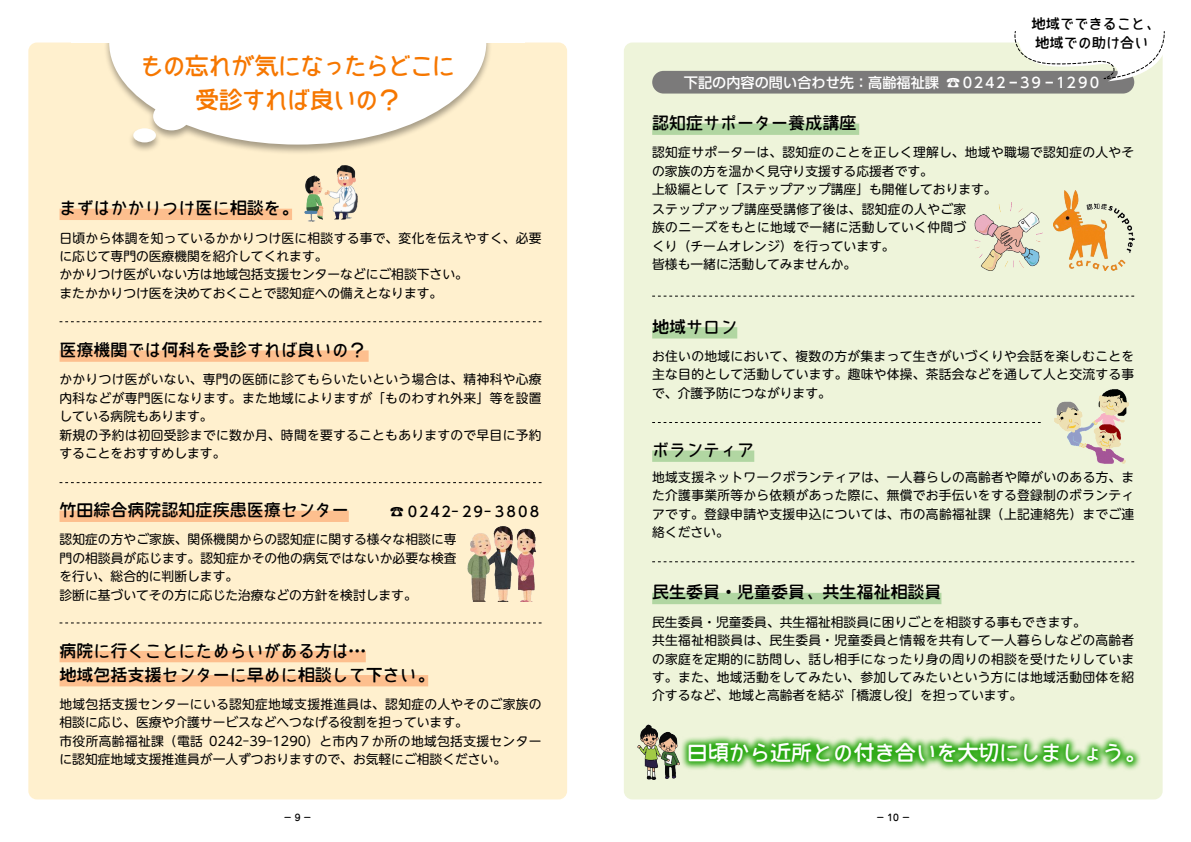
<style>
.page{position:relative;width:1191px;height:842px;background:#fff}
.page>*{position:absolute;margin:0;border:0;box-sizing:border-box;transform-origin:0 0}
.t1{font:24.1px/34px "JNR SB Font OTF";letter-spacing:-.065em;color:#f67700;text-align:center}
.t2{font:21.3px "JNR SB Font OTF";letter-spacing:-.02em;color:#fff}
.t3{font:17px/24.1px "JNR SB Font OTF";color:#000}
.t4{font:500 14.2px "UD Shin Go Pro";color:#fff}
.t5{font:14.2px/19.1px "JNR SB Font OTF";color:#000}
.t6{font:500 14.2px "UD Shin Go Pro";letter-spacing:-.19em;color:#000}
.t7{font:12.8px/18.4px "UD Shin M Go Pro";letter-spacing:.02em;color:#000}
.t8{font:12.8px/18.4px "UD Shin M Go Pro";color:#000}
.t9{font:500 9.2px "Jun 34 Pro";color:#000}
</style>
<div class="page">
<div style="left:28px;top:43px;width:539px;height:756px;background:#fff0ce;border-radius:9px"></div>
<div style="left:624px;top:43px;width:538px;height:756px;background:#eef4da;border-radius:9px"></div>
<svg style="left:60px;top:321px;width:481px;height:1px"></svg>
<svg style="left:652px;top:296px;width:482px;height:1px"></svg>
<svg style="left:60px;top:482px;width:481px;height:1px"></svg>
<svg style="left:652px;top:422px;width:388px;height:1px"></svg>
<svg style="left:60px;top:623px;width:481px;height:1px"></svg>
<svg style="left:652px;top:561px;width:482px;height:1px"></svg>
<div style="left:103px;top:0;width:389px;height:155px;background:#000;opacity:.35"></div>
<svg style="left:109px;top:43px;width:377px;height:102px;background:#fbf8f1"></svg>
<div style="left:153px;top:102px;width:37px;height:28px;background:#fff;border-radius:50%"></div>
<div style="left:133px;top:128px;width:23px;height:14px;background:#fff;border-radius:50%"></div>
<div style="left:71px;top:0;width:453px;height:43px;background:#fff"></div>
<div style="left:60px;top:209px;width:232px;height:11px;background:#fdbf8e"></div>
<div style="left:652px;top:124px;width:207px;height:11px;background:#b1d6a2"></div>
<div style="left:652px;top:327px;width:85px;height:11px;background:#b1d6a2"></div>
<div style="left:652px;top:450px;width:102px;height:12px;background:#b1d6a2"></div>
<div style="left:652px;top:593px;width:289px;height:11px;background:#b1d6a2"></div>
<div style="left:60px;top:350px;width:309px;height:12px;background:#fdbf8e"></div>
<div style="left:60px;top:511px;width:289px;height:11px;background:#fdbf8e"></div>
<div style="left:60px;top:675px;width:368px;height:11px;background:#fdbf8e"></div>
<div style="left:60px;top:651px;width:306px;height:11px;background:#fdbf8e"></div>
<img style="left:304px;top:165px;width:54px;height:57px">
<img style="left:467px;top:526px;width:69px;height:76px">
<img style="left:974px;top:202px;width:68px;height:69px">
<img style="left:1053px;top:191px;width:81px;height:80px">
<img style="left:1054px;top:389px;width:75px;height:75px">
<img style="left:637px;top:724px;width:43px;height:56px">
<div style="left:652px;top:71px;width:482px;height:23px;background:#7b7a7a;border-radius:11px"></div>
<svg style="left:1012px;top:31px;width:153px;height:50px"></svg>
<svg style="left:681px;top:736px;width:459px;height:34px"></svg>
<h1 class="t1" style="left:140px;top:50px;width:317px">もの忘れが気になったらどこに受診すれば良いの？</h1>
<h3 class="t3" style="left:60px;top:197px;width:240px">まずはかかりつけ医に相談を。</h3>
<p class="t8" style="left:60px;top:228px;width:483px">日頃から体調を知っているかかりつけ医に相談する事で、変化を伝えやすく、必要に応じて専門の医療機関を紹介してくれます。<br>かかりつけ医がいない方は地域包括支援センターなどにご相談下さい。<br>またかかりつけ医を決めておくことで認知症への備えとなります。</p>
<h3 class="t3" style="left:60px;top:339px;width:308px">医療機関では何科を受診すれば良いの？</h3>
<p class="t7" style="left:60px;top:370px;width:483px">かかりつけ医がいない、専門の医師に診てもらいたいという場合は、精神科や心療内科などが専門医になります。また地域によりますが「ものわすれ外来」等を設置している病院もあります。<br>新規の予約は初回受診までに数か月、時間を要することもありますので早目に予約することをおすすめします。</p>
<h3 class="t3" style="left:60px;top:499px;width:291px">竹田綜合病院認知症疾患医療センター</h3>
<p class="t6" style="left:390px;top:500px;width:153px">☎ ０２４２- ２９- ３８０８</p>
<p class="t7" style="left:60px;top:530px;width:398px">認知症の方やご家族、関係機関からの認知症に関する様々な相談に専門の相談員が応じます。認知症かその他の病気ではないか必要な検査を行い、総合的に判断します。<br>診断に基づいてその方に応じた治療などの方針を検討します。</p>
<h3 class="t3" style="left:60px;top:640px;width:376px">病院に行くことにためらいがある方は…<br>地域包括支援センターに早めに相談して下さい。</h3>
<p class="t8" style="left:60px;top:694px;width:483px">地域包括支援センターにいる認知症地域支援推進員は、認知症の人やそのご家族の相談に応じ、医療や介護サービスなどへつなげる役割を担っています。<br>市役所高齢福祉課（電話　0242-39-1290）と市内７か所の地域包括支援センターに認知症地域支援推進員が一人ずつおりますので、お気軽にご相談ください。</p>
<p class="t5" style="left:1031px;top:15px;width:129px">地域でできること、地域での助け合い</p>
<p class="t4" style="left:684px;top:71px;width:419px">下記の内容の問い合わせ先：高齢福祉課 ☎０２４２ー３９ー１２９０</p>
<h3 class="t3" style="left:652px;top:112px;width:206px">認知症サポーター養成講座</h3>
<p class="t8" style="left:652px;top:143px;width:483px">認知症サポーターは、認知症のことを正しく理解し、地域や職場で認知症の人やその家族の方を温かく見守り支援する応援者です。<br>上級編として「ステップアップ講座」も開催しております。</p>
<p class="t7" style="left:652px;top:199px;width:316px">ステップアップ講座受講修了後は、認知症の人やご家族のニーズをもとに地域で一緒に活動していく仲間づくり（チームオレンジ）を行っています。<br>皆様も一緒に活動してみませんか。</p>
<h3 class="t3" style="left:652px;top:316px;width:87px">地域サロン</h3>
<p class="t7" style="left:652px;top:346px;width:483px;text-align:justify">お住いの地域において、複数の方が集まって生きがいづくりや会話を楽しむことを主な目的として活動しています。趣味や体操、茶話会などを通して人と交流する事で、介護予防につながります。</p>
<h3 class="t3" style="left:652px;top:439px;width:104px">ボランティア</h3>
<p class="t7" style="left:652px;top:467px;width:484px;text-align:justify">地域支援ネットワークボランティアは、一人暮らしの高齢者や障がいのある方、また介護事業所等から依頼があった際に、無償でお手伝いをする登録制のボランティアです。登録申請や支援申込については、市の高齢福祉課（上記連絡先）までご連絡ください。</p>
<h3 class="t3" style="left:652px;top:582px;width:291px">民生委員・児童委員、共生福祉相談員</h3>
<p class="t7" style="left:652px;top:612px;width:484px">民生委員・児童委員、共生福祉相談員に困りごとを相談する事もできます。<br>共生福祉相談員は、民生委員・児童委員と情報を共有して一人暮らしなどの高齢者の家庭を定期的に訪問し、話し相手になったり身の周りの相談を受けたりしています。また、地域活動をしてみたい、参加してみたいという方には地域活動団体を紹介するなど、地域と高齢者を結ぶ「橋渡し役」を担っています。</p>
<h2 class="t2" style="left:687px;top:742px;width:459px">日頃から近所との付き合いを大切にしましょう。</h2>
<p class="t9" style="left:283px;top:810px;width:30px">−9−</p>
<p class="t9" style="left:876px;top:810px;width:36px">−10−</p>
</div>
